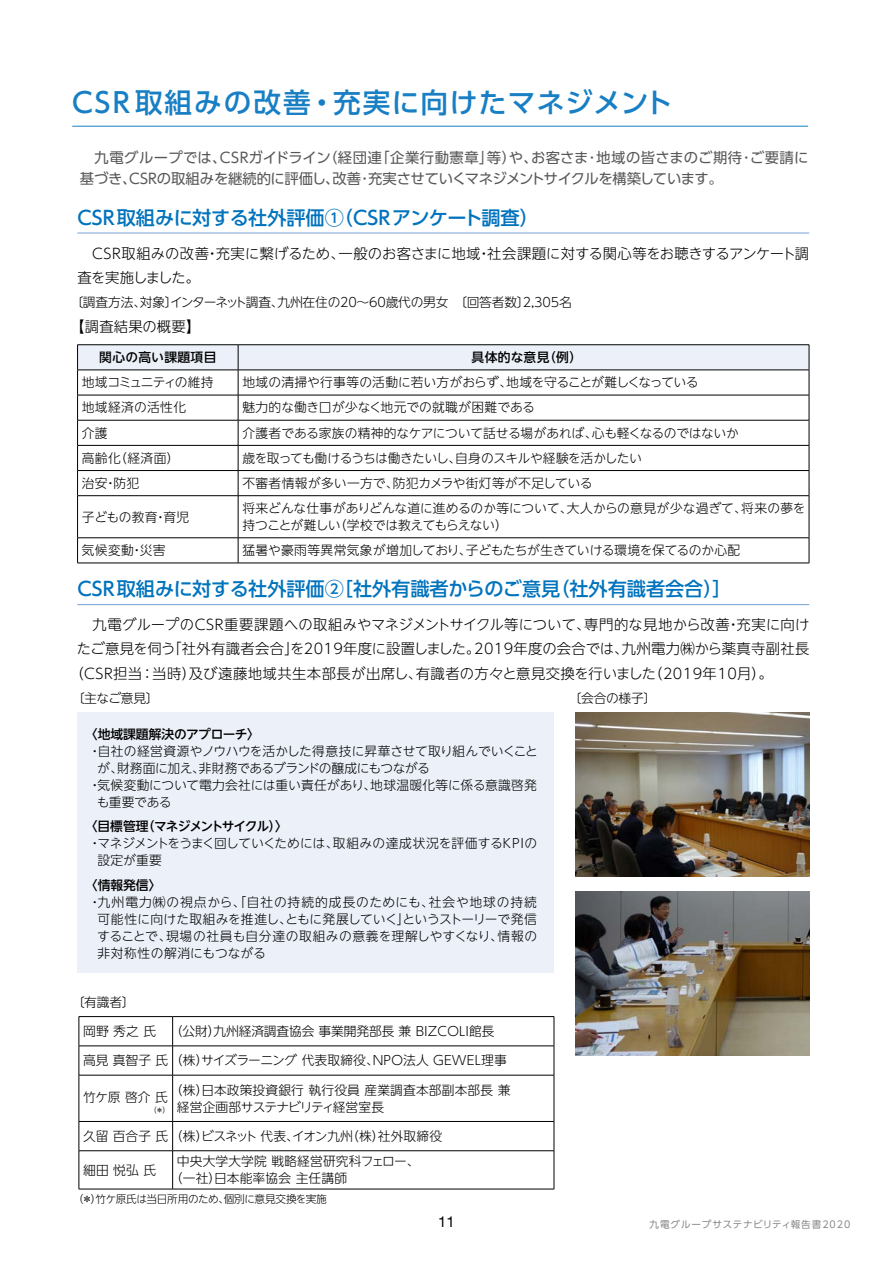
<style>
.page{position:relative;width:893px;height:1263px;background:#fff}
.page>*{position:absolute;margin:0;border:0;box-sizing:border-box;transform-origin:0 0}
.t1{font:500 27.6px "UD Shin Go Pro";letter-spacing:.055em;color:#187fc4}
.t2{font:500 19.2px "UD Shin Go Pro";color:#0073bd}
.t3{font:14.85px "Helvetica Neue LT Std";color:#000}
.t4{font:300 14.4px "UD Shin Go NT Pro";letter-spacing:.015em;color:#000}
.t5{font:14.4px/21.3px "UD Shin Go Pro";color:#595757}
.t6{font:300 14.4px/24.5px "UD Shin Go NT Pro";letter-spacing:-.005em;color:#000}
.t7{font:300 12.75px/17px "UD Shin Go NT Pro";letter-spacing:-.005em;color:#000}
.t8{font:300 12.75px "UD Shin Go NT Pro";letter-spacing:.02em;color:#000}
.t9{font:300 12.75px "UD Shin Go NT Pro";letter-spacing:-.035em;color:#000}
.t10{font:500 12.75px "UD Shin Go NT Pro";color:#000}
.t11{font:300 12.75px "UD Shin Go NT Pro";letter-spacing:.015em;color:#000}
.t12{font:300 12.75px "UD Shin Go NT Pro";letter-spacing:-.03em;color:#000}
.t13{font:500 12.75px "UD Shin Go NT Pro";letter-spacing:-.08em;color:#000}
.t14{font:300 12.75px "UD Shin Go NT Pro";letter-spacing:-.07em;color:#000}
.t15{font:500 12.75px "UD Shin Go NT Pro";letter-spacing:.025em;color:#000}
.t16{font:300 12.75px "UD Shin Go NT Pro";letter-spacing:.03em;color:#000}
.t17{font:300 10.65px "UD Shin Go NT Pro";letter-spacing:-.035em;color:#000}
.t18{font:9.6px "UD Shin Go Pro";letter-spacing:.09em;color:#898989}
.t19{font:300 7.65px "UD Shin Go NT Pro";color:#000}
</style>
<div class="page">
<div style="left:77px;top:712px;width:477px;height:261px;background:#ecf1f9"></div>
<hr style="left:77px;top:233px;width:732px;height:1px;background:#77a2d5">
<hr style="left:77px;top:604px;width:732px;height:1px;background:#77a2d5">
<hr style="left:77px;top:344px;width:161px;height:1px;background:#000">
<hr style="left:238px;top:344px;width:571px;height:1px;background:#000">
<svg style="left:77px;top:345px;width:733px;height:150px"></svg>
<hr style="left:77px;top:495px;width:161px;height:1px;background:#000">
<hr style="left:77px;top:496px;width:1px;height:41px;background:#000">
<hr style="left:238px;top:495px;width:571px;height:1px;background:#000">
<hr style="left:238px;top:496px;width:1px;height:41px;background:#000">
<hr style="left:809px;top:496px;width:1px;height:41px;background:#000">
<hr style="left:77px;top:537px;width:161px;height:1px;background:#000">
<svg style="left:77px;top:538px;width:1px;height:25px"></svg>
<hr style="left:238px;top:537px;width:571px;height:1px;background:#000">
<svg style="left:238px;top:538px;width:1px;height:25px"></svg>
<svg style="left:809px;top:538px;width:1px;height:25px"></svg>
<hr style="left:77px;top:563px;width:161px;height:1px;background:#000">
<hr style="left:238px;top:563px;width:571px;height:1px;background:#000">
<hr style="left:79px;top:1016px;width:94px;height:1px;background:#000">
<hr style="left:173px;top:1016px;width:381px;height:1px;background:#000">
<hr style="left:79px;top:1045px;width:94px;height:1px;background:#000">
<svg style="left:79px;top:1017px;width:1px;height:58px"></svg>
<hr style="left:173px;top:1045px;width:381px;height:1px;background:#000">
<svg style="left:172px;top:1017px;width:1px;height:58px"></svg>
<svg style="left:554px;top:1017px;width:1px;height:58px"></svg>
<hr style="left:79px;top:1075px;width:94px;height:1px;background:#000">
<hr style="left:79px;top:1075px;width:1px;height:46px;background:#000">
<hr style="left:173px;top:1075px;width:381px;height:1px;background:#000">
<hr style="left:172px;top:1075px;width:1px;height:46px;background:#000">
<hr style="left:554px;top:1075px;width:1px;height:46px;background:#000">
<hr style="left:79px;top:1121px;width:94px;height:1px;background:#000">
<svg style="left:79px;top:1122px;width:1px;height:28px"></svg>
<hr style="left:173px;top:1121px;width:381px;height:1px;background:#000">
<svg style="left:172px;top:1122px;width:1px;height:28px"></svg>
<svg style="left:554px;top:1122px;width:1px;height:28px"></svg>
<hr style="left:79px;top:1150px;width:94px;height:1px;background:#000">
<hr style="left:79px;top:1151px;width:1px;height:38px;background:#000">
<hr style="left:173px;top:1150px;width:381px;height:1px;background:#000">
<hr style="left:172px;top:1151px;width:1px;height:38px;background:#000">
<hr style="left:554px;top:1151px;width:1px;height:38px;background:#000">
<hr style="left:79px;top:1189px;width:94px;height:1px;background:#000">
<hr style="left:173px;top:1189px;width:381px;height:1px;background:#000">
<hr style="left:72px;top:126px;width:736px;height:1px;background:#187fc4">
<img style="left:575px;top:712px;width:234px;height:165px">
<img style="left:575px;top:891px;width:234px;height:164px">
<h1 class="t1" style="left:72px;top:80px;width:602px">CSR 取組みの改善・充実に向けたマネジメント</h1>
<p class="t5" style="left:80px;top:146px;width:730px">　九電グループでは､CSRガイドライン（経団連｢企業行動憲章｣等）や､お客さま･地域の皆さまのご期待･ご要請に基づき､CSRの取組みを継続的に評価し､改善･充実させていくマネジメントサイクルを構築しています｡</p>
<h2 class="t2" style="left:77px;top:202px;width:472px">CSR取組みに対する社外評価①（CSRアンケート調査）　</h2>
<p class="t6" style="left:77px;top:240px;width:733px">　CSR取組みの改善・充実に繋げるため、一般のお客さまに地域・社会課題に対する関心等をお聴きするアンケート調査を実施しました。</p>
<p class="t7" style="left:70px;top:293px;width:503px">〔調査方法、対象〕インターネット調査、九州在住の20～60歳代の男女　〔回答者数〕2,305名</p>
<p class="t4" style="left:70px;top:315px;width:132px">【調査結果の概要】</p>
<p class="t15" style="left:99px;top:347px;width:119px">関心の高い課題項目</p>
<p class="t10" style="left:472px;top:347px;width:112px">具体的な意見（例）</p>
<p class="t14" style="left:82px;top:372px;width:133px">地域コミュニティの維持</p>
<p class="t7" style="left:242px;top:374px;width:458px">地域の清掃や行事等の活動に若い方がおらず、地域を守ることが難しくなっている</p>
<p class="t16" style="left:82px;top:397px;width:106px">地域経済の活性化</p>
<p class="t7" style="left:242px;top:399px;width:294px">魅力的な働き口が少なく地元での就職が困難である</p>
<p class="t7" style="left:82px;top:424px;width:27px">介護</p>
<p class="t7" style="left:242px;top:424px;width:498px">介護者である家族の精神的なケアについて話せる場があれば、心も軽くなるのではないか</p>
<p class="t7" style="left:82px;top:449px;width:99px">高齢化（経済面）</p>
<p class="t9" style="left:242px;top:448px;width:401px">歳を取っても働けるうちは働きたいし、自身のスキルや経験を活かしたい</p>
<p class="t7" style="left:82px;top:474px;width:59px">治安・防犯</p>
<p class="t11" style="left:242px;top:473px;width:352px">不審者情報が多い一方で、防犯カメラや街灯等が不足している</p>
<p class="t7" style="left:82px;top:508px;width:109px">子どもの教育・育児</p>
<p class="t7" style="left:242px;top:500px;width:565px;line-height:16.5px">将来どんな仕事がありどんな道に進めるのか等について、大人からの意見が少な過ぎて、将来の夢を持つことが難しい（学校では教えてもらえない）</p>
<p class="t7" style="left:82px;top:541px;width:85px">気候変動・災害</p>
<p class="t7" style="left:242px;top:541px;width:499px">猛暑や豪雨等異常気象が増加しており、子どもたちが生きていける環境を保てるのか心配</p>
<h2 class="t2" style="left:77px;top:573px;width:665px">CSR取組みに対する社外評価②［社外有識者からのご意見（社外有識者会合）］　</h2>
<p class="t4" style="left:77px;top:613px;width:734px">　九電グループのCSR重要課題への取組みやマネジメントサイクル等について、専門的な見地から改善・充実に向け</p>
<p class="t4" style="left:77px;top:637px;width:734px">たご意見を伺う「社外有識者会合」を2019年度に設置しました。2019年度の会合では、九州電力㈱から薬真寺副社長</p>
<p class="t4" style="left:69px;top:662px;width:705px">（CSR担当：当時）及び遠藤地域共生本部長が出席し、有識者の方々と意見交換を行いました（2019年10月）。</p>
<p class="t7" style="left:72px;top:690px;width:89px">〔主なご意見〕</p>
<p class="t7" style="left:568px;top:690px;width:90px">〔会合の様子〕</p>
<p class="t10" style="left:85px;top:724px;width:176px">〈地域課題解決のアプローチ〉</p>
<p class="t7" style="left:88px;top:742px;width:451px">・自社の経営資源やノウハウを活かした得意技に昇華させて取り組んでいくこと</p>
<p class="t12" style="left:97px;top:758px;width:334px">が、財務面に加え、非財務であるブランドの醸成にもつながる</p>
<p class="t8" style="left:88px;top:775px;width:450px">・気候変動について電力会社には重い責任があり、地球温暖化等に係る意識啓発</p>
<p class="t7" style="left:97px;top:793px;width:76px">も重要である</p>
<p class="t13" style="left:85px;top:816px;width:204px">〈目標管理（マネジメントサイクル）〉</p>
<p class="t7" style="left:97px;top:834px;width:441px;text-indent:-9px">・マネジメントをうまく回していくためには、取組みの達成状況を評価するKPIの設定が重要</p>
<p class="t10" style="left:85px;top:875px;width:78px">〈情報発信〉</p>
<p class="t7" style="left:97px;top:893px;width:442px;text-align:justify;text-indent:-9px">・九州電力㈱の視点から、「自社の持続的成長のためにも、社会や地球の持続可能性に向けた取組みを推進し、ともに発展していく」というストーリーで発信することで、現場の社員も自分達の取組みの意義を理解しやすくなり、情報の非対称性の解消にもつながる</p>
<p class="t7" style="left:72px;top:993px;width:65px">〔有識者〕</p>
<p class="t7" style="left:83px;top:1022px;width:413px">岡野 秀之 氏 （公財）九州経済調査協会 事業開発部長 兼 BIZCOLI館長</p>
<p class="t7" style="left:83px;top:1051px;width:425px">高見 真智子 氏（株）サイズラーニング 代表取締役、NPO法人 GEWEL理事</p>
<p class="t7" style="left:83px;top:1088px;width:86px">竹ケ原 啓介 氏</p>
<p class="t19" style="left:149px;top:1104px;width:22px">（＊）</p>
<p class="t7" style="left:177px;top:1081px;width:335px;text-indent:-7px">（株）日本政策投資銀行 執行役員 産業調査本部副本部長 兼経営企画部サステナビリティ経営室長</p>
<p class="t7" style="left:83px;top:1127px;width:360px">久留 百合子 氏（株）ビスネット 代表、イオン九州（株）社外取締役</p>
<p class="t7" style="left:83px;top:1161px;width:75px">細田 悦弘 氏</p>
<p class="t7" style="left:170px;top:1152px;width:251px;text-indent:7px">中央大学大学院 戦略経営研究科フェロー、（一社）日本能率協会 主任講師</p>
<p class="t17" style="left:73px;top:1190px;width:256px">（＊）竹ケ原氏は当日所用のため、個別に意見交換を実施</p>
<p class="t3" style="left:438px;top:1213px;width:18px">11</p>
<p class="t18" style="left:650px;top:1216px;width:202px">九電グループサステナビリティ報告書2020</p>
</div>
